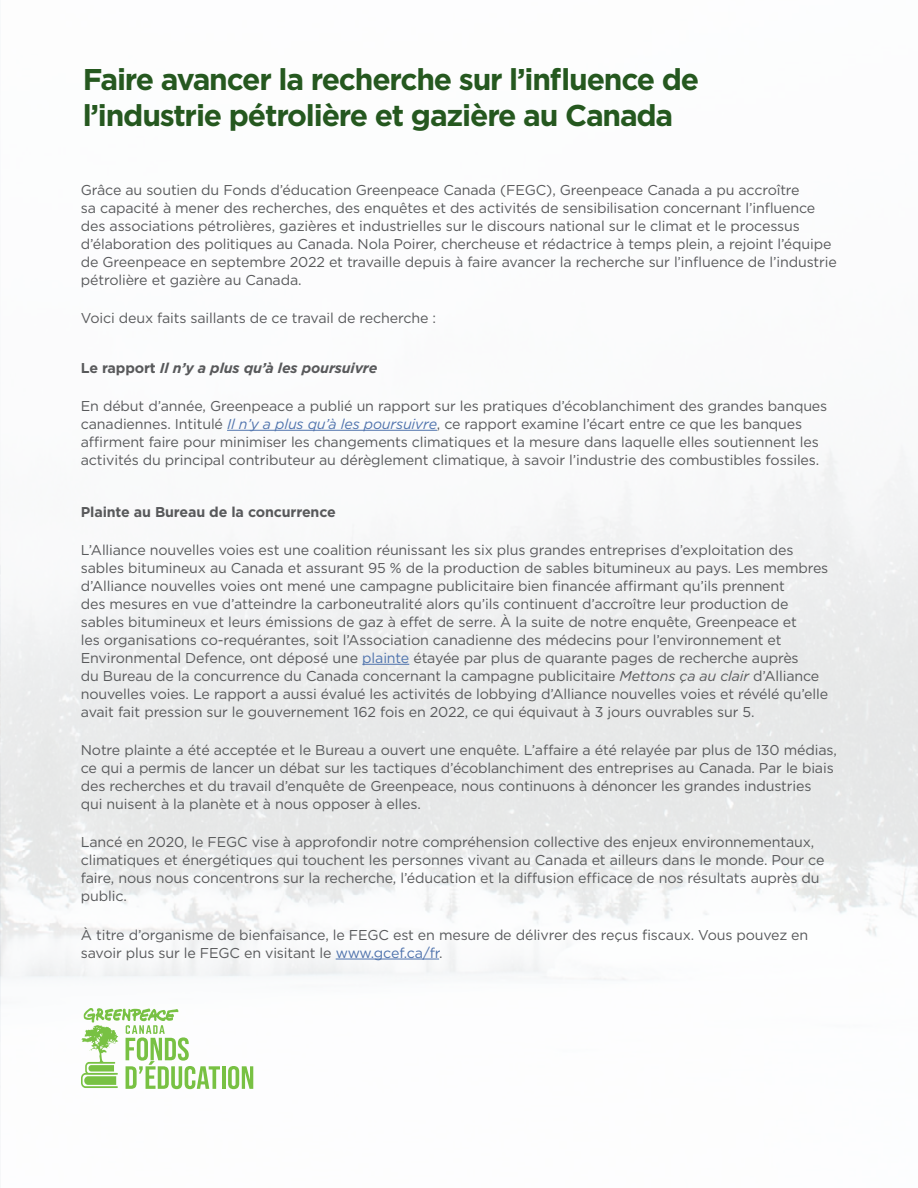
<style>
.page{position:relative;width:918px;height:1188px;background:#fff}
.page>*{position:absolute;margin:0;border:0;box-sizing:border-box;transform-origin:0 0}
.t1{font:700 30px/36px "Gotham";letter-spacing:-.04em;color:#25581f}
.t2{font:14.25px/18px "Gotham";letter-spacing:-.01em;color:#58595b}
.t3{font:italic 700 14.25px "Gotham";letter-spacing:-.01em;color:#58595b}
.t4{font:700 14.25px "Gotham";letter-spacing:-.01em;color:#58595b}
.s1{font-style:normal}
.s2{font-style:italic;color:#4f73ad}
.s3{color:#4f73ad}
.s4{font-style:italic}
</style>
<div class="page">
<hr style="left:227px;top:430px;width:210px;height:1px;background:#4f73ad">
<hr style="left:362px;top:664px;width:47px;height:1px;background:#4f73ad">
<hr style="left:336px;top:959px;width:103px;height:1px;background:#4f73ad">
<hr style="left:222px;top:1066px;width:4px;height:23px;background:#78c143">
<svg style="left:228px;top:1066px;width:25px;height:23px"></svg>
<svg style="left:81px;top:1008px;width:139px;height:81px"></svg>
<h1 class="t1" style="left:83px;top:61px;width:618px">Faire avancer la recherche sur l’influence de l’industrie pétrolière et gazière au Canada</h1>
<p class="t2" style="left:81px;top:181px;width:757px">Grâce au soutien du Fonds d’éducation Greenpeace Canada (FEGC), Greenpeace Canada a pu accroître<br>sa capacité à mener des recherches, des enquêtes et des activités de sensibilisation concernant l’influence des associations pétrolières, gazières et industrielles sur le discours national sur le climat et le processus d’élaboration des politiques au Canada. Nola Poirer, chercheuse et rédactrice à temps plein, a rejoint l’équipe de Greenpeace en septembre 2022 et travaille depuis à faire avancer la recherche sur l’influence de l’industrie pétrolière et gazière au Canada.</p>
<p class="t2" style="left:81px;top:309px;width:357px">Voici deux faits saillants de ce travail de recherche :</p>
<p class="t3" style="left:81px;top:358px;width:298px"><span class="s1">Le rapport</span> Il n’y a plus qu’à les poursuivre</p>
<p class="t2" style="left:81px;top:396px;width:748px">En début d’année, Greenpeace a publié un rapport sur les pratiques d’écoblanchiment des grandes banques canadiennes. Intitulé <span class="s2">Il n’y a plus qu’à les poursuivre</span>, ce rapport examine l’écart entre ce que les banques affirment faire pour minimiser les changements climatiques et la mesure dans laquelle elles soutiennent les activités du principal contributeur au dérèglement climatique, à savoir l’industrie des combustibles fossiles.</p>
<p class="t4" style="left:81px;top:502px;width:257px">Plainte au Bureau de la concurrence</p>
<p class="t2" style="left:81px;top:540px;width:749px">L’Alliance nouvelles voies est une coalition réunissant les six plus grandes entreprises d’exploitation des sables bitumineux au Canada et assurant 95 % de la production de sables bitumineux au pays. Les membres d’Alliance nouvelles voies ont mené une campagne publicitaire bien financée affirmant qu’ils prennent<br>des mesures en vue d’atteindre la carboneutralité alors qu’ils continuent d’accroître leur production de sables bitumineux et leurs émissions de gaz à effet de serre. À la suite de notre enquête, Greenpeace et<br>les organisations co-requérantes, soit l’Association canadienne des médecins pour l’environnement et Environmental Defence, ont déposé une <span class="s3">plainte</span> étayée par plus de quarante pages de recherche auprès<br>du Bureau de la concurrence du Canada concernant la campagne publicitaire <span class="s4">Mettons ça au clair</span> d’Alliance nouvelles voies. Le rapport a aussi évalué les activités de lobbying d’Alliance nouvelles voies et révélé qu’elle avait fait pression sur le gouvernement 162 fois en 2022, ce qui équivaut à 3 jours ouvrables sur 5.</p>
<p class="t2" style="left:81px;top:741px;width:758px">Notre plainte a été acceptée et le Bureau a ouvert une enquête. L’affaire a été relayée par plus de 130 médias, ce qui a permis de lancer un débat sur les tactiques d’écoblanchiment des entreprises au Canada. Par le biais des recherches et du travail d’enquête de Greenpeace, nous continuons à dénoncer les grandes industries<br>qui nuisent à la planète et à nous opposer à elles.</p>
<p class="t2" style="left:81px;top:833px;width:745px">Lancé en 2020, le FEGC vise à approfondir notre compréhension collective des enjeux environnementaux, climatiques et énergétiques qui touchent les personnes vivant au Canada et ailleurs dans le monde. Pour ce faire, nous nous concentrons sur la recherche, l’éducation et la diffusion efficace de nos résultats auprès du public.</p>
<p class="t2" style="left:81px;top:925px;width:729px">À titre d’organisme de bienfaisance, le FEGC est en mesure de délivrer des reçus fiscaux. Vous pouvez en savoir plus sur le FEGC en visitant le <span class="s3">www.gcef.ca/fr</span>.</p>
</div>
